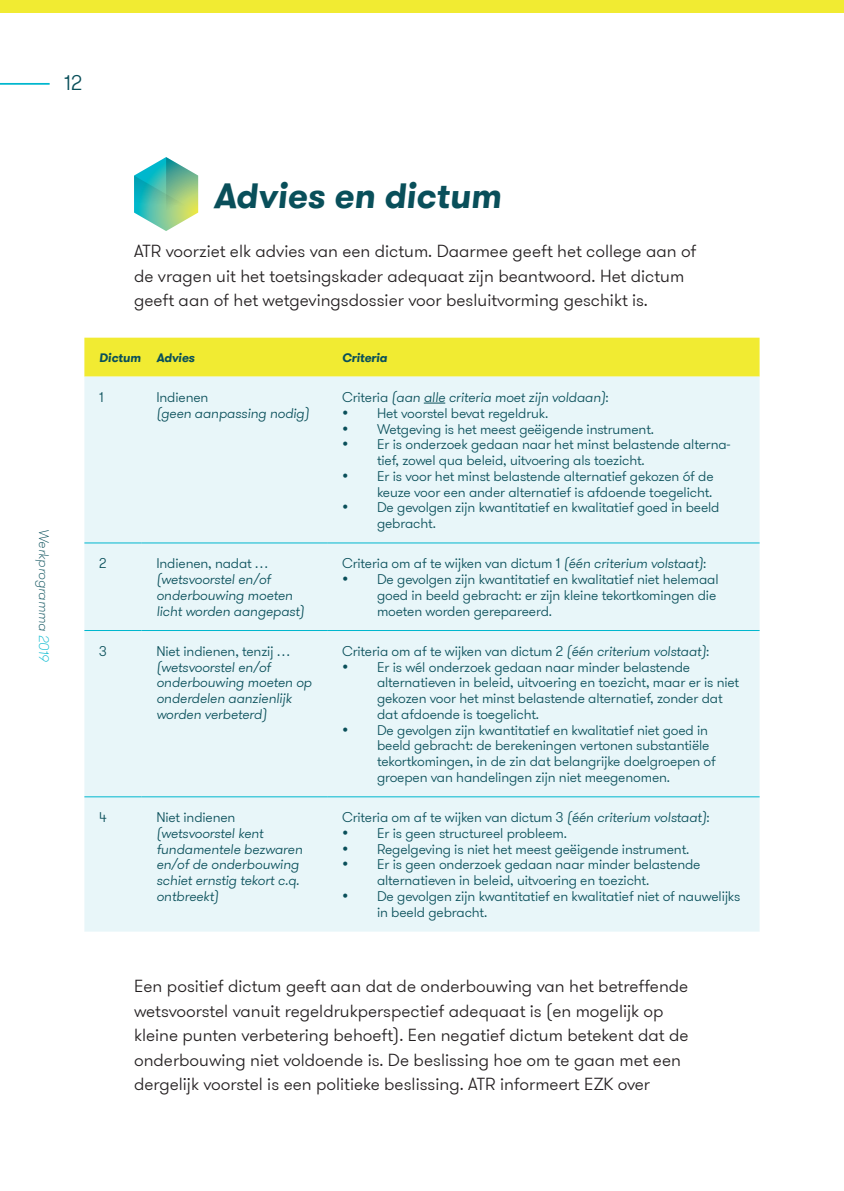
<style>
.page{position:relative;width:844px;height:1191px;background:#fff}
.page>*{position:absolute;margin:0;border:0;box-sizing:border-box;transform-origin:0 0}
.t1{font:italic 700 35px "GT Walsheim";color:#094f5a}
.t2{font:300 21px "GT Walsheim";color:#094f5a}
.t3{font:300 17.5px/24.5px "GT Walsheim";color:#231f20}
.t4{font:300 14px/15.8px "GT Walsheim";letter-spacing:-.01em;color:#094f5a}
.t5{font:italic 300 14px/15.8px "GT Walsheim";letter-spacing:-.01em;color:#094f5a}
.t6{font:italic 100 14px "GT Walsheim";color:#094f5a}
.t7{font:italic 700 12.25px "GT Walsheim";letter-spacing:-.01em;color:#094f5a}
.s1{color:#00b7ce}
.s2{font-style:normal}
.s3{font-style:italic}
</style>
<div class="page">
<hr style="left:0;top:83px;width:50px;height:2px;background:#00b7ce">
<div style="left:84px;top:338px;width:675px;height:38px;background:#f1eb32"></div>
<div style="left:84px;top:376px;width:675px;height:555px;background:#e8f6f9"></div>
<hr style="left:84px;top:542px;width:57px;height:1px;background:#00b7ce">
<hr style="left:141px;top:542px;width:186px;height:1px;background:#00b7ce">
<hr style="left:327px;top:542px;width:432px;height:1px;background:#00b7ce">
<hr style="left:84px;top:630px;width:57px;height:1px;background:#00b7ce">
<hr style="left:141px;top:630px;width:186px;height:1px;background:#00b7ce">
<hr style="left:327px;top:630px;width:432px;height:1px;background:#00b7ce">
<hr style="left:84px;top:796px;width:57px;height:1px;background:#00b7ce">
<hr style="left:141px;top:796px;width:186px;height:1px;background:#00b7ce">
<hr style="left:327px;top:796px;width:432px;height:1px;background:#00b7ce">
<svg style="left:423px;top:403px;width:22px;height:1px"></svg>
<svg style="left:134px;top:157px;width:64px;height:74px"></svg>
<div style="left:0;top:0;width:843px;height:12px;background:#f1eb32"></div>
<h2 class="t2" style="left:64px;top:70px;width:19px">12</h2>
<p class="t6" style="left:53px;top:529px;width:134px;rotate:90deg">Werkprogramma <span class="s1">2019</span></p>
<h1 class="t1" style="left:213px;top:173px;width:289px">Advies en dictum</h1>
<p class="t3" style="left:134px;top:239px;width:564px">ATR voorziet elk advies van een dictum. Daarmee geeft het college aan of de vragen uit het toetsingskader adequaat zijn beantwoord. Het dictum geeft aan of het wetgevingsdossier voor besluitvorming geschikt is.</p>
<p class="t7" style="left:99px;top:349px;width:43px">Dictum</p>
<p class="t7" style="left:156px;top:349px;width:40px">Advies</p>
<p class="t7" style="left:342px;top:349px;width:47px">Criteria</p>
<p class="t4" style="left:99px;top:389px;width:6px">1</p>
<p class="t4" style="left:156px;top:389px;width:53px">Indienen</p>
<p class="t5" style="left:156px;top:405px;width:154px">(geen aanpassing nodig)</p>
<p class="t5" style="left:342px;top:389px;width:268px"><span class="s2">Criteria</span> (aan alle criteria moet zijn voldaan)<span class="s2">:</span></p>
<p class="t4" style="left:342px;top:405px;width:208px">• Het voorstel bevat regeldruk.</p>
<p class="t4" style="left:342px;top:421px;width:313px">• Wetgeving is het meest geëigende instrument.</p>
<p class="t4" style="left:377px;top:437px;width:355px;text-indent:-35px">• Er is onderzoek gedaan naar het minst belastende alterna&shy;tief, zowel qua beleid, uitvoering als toezicht.</p>
<p class="t4" style="left:342px;top:468px;width:373px;text-align:right">• Er is voor het minst belastende alternatief gekozen óf de keuze voor een ander alternatief is afdoende toegelicht.</p>
<p class="t4" style="left:377px;top:500px;width:344px;text-indent:-35px">• De gevolgen zijn kwantitatief en kwalitatief goed in beeld gebracht.</p>
<p class="t4" style="left:99px;top:556px;width:9px">2</p>
<p class="t4" style="left:156px;top:556px;width:113px">Indienen, nadat …</p>
<p class="t5" style="left:156px;top:571px;width:149px">(wetsvoorstel en/of onderbouwing moeten licht worden aangepast)</p>
<p class="t4" style="left:99px;top:643px;width:9px">3</p>
<p class="t4" style="left:156px;top:643px;width:135px">Niet indienen, tenzij …</p>
<p class="t5" style="left:156px;top:659px;width:157px">(wetsvoorstel en/of onderbouwing moeten op onderdelen aanzienlijk worden verbeterd)</p>
<p class="t4" style="left:99px;top:810px;width:9px">4</p>
<p class="t4" style="left:156px;top:810px;width:81px">Niet indienen</p>
<p class="t5" style="left:156px;top:825px;width:148px">(wetsvoorstel kent fundamentele bezwaren en/of de onderbouwing schiet ernstig tekort c.q. ontbreekt)</p>
<p class="t4" style="left:342px;top:556px;width:366px">Criteria om af te wijken van dictum 1 <span class="s3">(één criterium volstaat)</span>:</p>
<p class="t4" style="left:377px;top:571px;width:343px;text-indent:-35px">• De gevolgen zijn kwantitatief en kwalitatief niet helemaal goed in beeld gebracht: er zijn kleine tekortkomingen die moeten worden gerepareerd.</p>
<p class="t4" style="left:342px;top:643px;width:369px">Criteria om af te wijken van dictum 2 <span class="s3">(één criterium volstaat)</span>:</p>
<p class="t4" style="left:377px;top:659px;width:363px;text-indent:-35px">• Er is wél onderzoek gedaan naar minder belastende alternatieven in beleid, uitvoering en toezicht, maar er is niet gekozen voor het minst belastende alternatief, zonder dat dat afdoende is toegelicht.</p>
<p class="t4" style="left:377px;top:722px;width:340px;text-indent:-35px">• De gevolgen zijn kwantitatief en kwalitatief niet goed in beeld gebracht: de berekeningen vertonen substantiële tekortkomingen, in de zin dat belangrijke doelgroepen of groepen van handelingen zijn niet meegenomen.</p>
<p class="t4" style="left:342px;top:810px;width:369px">Criteria om af te wijken van dictum 3 <span class="s3">(één criterium volstaat)</span>:</p>
<p class="t4" style="left:342px;top:825px;width:226px">• Er is geen structureel probleem.</p>
<p class="t4" style="left:342px;top:841px;width:349px">• Regelgeving is niet het meest geëigende instrument.</p>
<p class="t4" style="left:377px;top:857px;width:325px;text-indent:-35px">• Er is geen onderzoek gedaan naar minder belastende alternatieven in beleid, uitvoering en toezicht.</p>
<p class="t4" style="left:377px;top:888px;width:365px;text-indent:-35px">• De gevolgen zijn kwantitatief en kwalitatief niet of nauwelijks in beeld gebracht.</p>
<p class="t3" style="left:134px;top:974px;width:556px">Een positief dictum geeft aan dat de onderbouwing van het betreffende wetsvoorstel vanuit regeldrukperspectief adequaat is (en mogelijk op kleine punten verbetering behoeft). Een negatief dictum betekent dat de onderbouwing niet voldoende is. De beslissing hoe om te gaan met een dergelijk voorstel is een politieke beslissing. ATR informeert EZK over</p>
</div>
